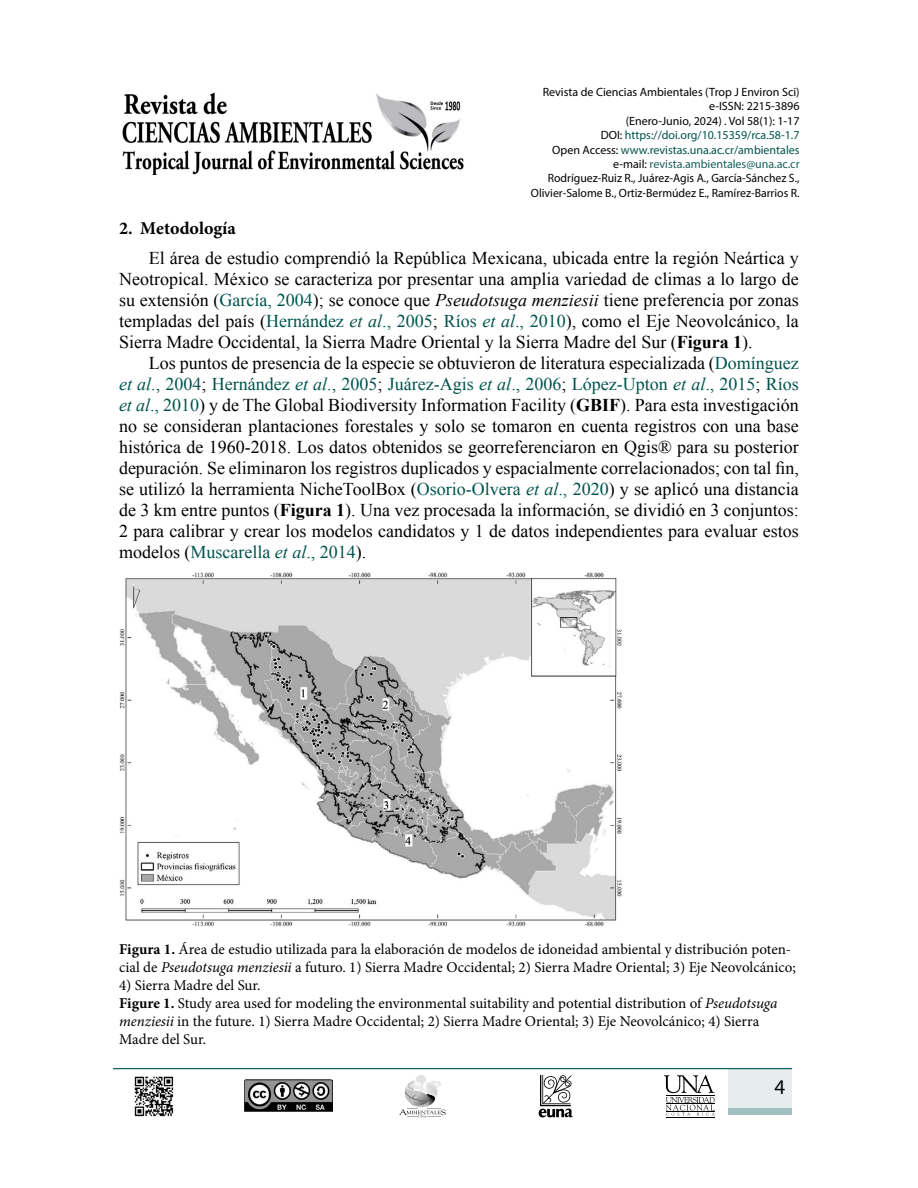
<style>
.page{position:relative;width:918px;height:1188px;background:#fff}
.page>*{position:absolute;margin:0;border:0;box-sizing:border-box;transform-origin:0 0}
.t1{font:21px "Myriad Pro";color:#000}
.t2{font:18px/21px "Times New Roman";color:#000;text-align:justify}
.t3{font:700 18px "Minion Pro";color:#000}
.t4{font:15px/18px "Minion Pro";color:#000}
.t5{font:12px/14.4px "Myriad Pro";color:#000;text-align:right}
.s1{color:#00534d}
.s2{color:#195f5a}
.s3{font-style:italic}
.s4{font-style:italic;color:#00534d}
.s5{font-weight:700}
</style>
<div class="page">
<svg style="left:539px;top:1075px;width:34px;height:42px"></svg>
<div style="left:416px;top:1075px;width:10px;height:9px;background:#e2e2e2;border-radius:50%"></div>
<svg style="left:399px;top:1081px;width:47px;height:36px"></svg>
<hr style="left:666px;top:1117px;width:48px;height:1px;background:#000">
<svg style="left:664px;top:1075px;width:51px;height:41px"></svg>
<hr style="left:113px;top:1068px;width:679px;height:1px;background:#00534d">
<div style="left:729px;top:1068px;width:63px;height:46px;background:#e6eeed"></div>
<div style="left:729px;top:1108px;width:63px;height:6px;background:#a1bfbd"></div>
<img style="left:244px;top:1080px;width:89px;height:31px">
<img style="left:134px;top:1076px;width:40px;height:41px">
<img style="left:122px;top:92px;width:342px;height:83px">
<img style="left:119px;top:572px;width:503px;height:355px">
<p class="t5" style="left:531px;top:85px;width:270px">Revista de Ciencias Ambientales (Trop J Environ Sci) e-ISSN: 2215-3896<br>(Enero-Junio, 2024) . Vol 58(1): 1-17<br>DOI: <span class="s1">https://doi.org/10.15359/rca.58-1.7<br></span>Open Access: <span class="s1">www.revistas.una.ac.cr/ambientales </span>e-mail: <span class="s2">revista.ambientales@una.ac.cr<br></span>Rodríguez-Ruiz R., Juárez-Agis A., García-Sánchez S., Olivier-Salome B., Ortiz-Bermúdez E., Ramírez-Barrios R.</p>
<p class="t3" style="left:119px;top:216px;width:118px">2. Metodología</p>
<p class="t2" style="left:119px;top:247px;width:681px;text-indent:30px">El área de estudio comprendió la República Mexicana, ubicada entre la región Neártica y Neotropical. México se caracteriza por presentar una amplia variedad de climas a lo largo de su extensión (<span class="s1">García, 2004</span>); se conoce que <span class="s3">Pseudotsuga menziesii</span> tiene preferencia por zonas templadas del país (<span class="s1">Hernández</span> <span class="s4">et al</span><span class="s1">., 2005</span>; <span class="s1">Ríos</span> <span class="s4">et al</span><span class="s1">., 2010</span>), como el Eje Neovolcánico, la Sierra Madre Occidental, la Sierra Madre Oriental y la Sierra Madre del Sur (<span class="s5">Figura 1</span>).</p>
<p class="t2" style="left:119px;top:352px;width:681px;text-indent:30px">Los puntos de presencia de la especie se obtuvieron de literatura especializada (<span class="s1">Domínguez </span><span class="s4">et al</span><span class="s1">., 2004</span>; <span class="s1">Hernández</span> <span class="s4">et al</span><span class="s1">., 2005</span>; <span class="s1">Juárez-Agis</span> <span class="s4">et al</span><span class="s1">., 2006</span>; <span class="s1">López-Upton</span> <span class="s4">et al</span><span class="s1">., 2015</span>; <span class="s1">Ríos </span><span class="s4">et al</span><span class="s1">., 2010</span>) y de The Global Biodiversity Information Facility (<span class="s5">GBIF</span>). Para esta investigación no se consideran plantaciones forestales y solo se tomaron en cuenta registros con una base histórica de 1960-2018. Los datos obtenidos se georreferenciaron en Qgis® para su posterior depuración. Se eliminaron los registros duplicados y espacialmente correlacionados; con tal fin, se utilizó la herramienta NicheToolBox (<span class="s1">Osorio-Olvera</span> <span class="s4">et al</span><span class="s1">., 2020</span>) y se aplicó una distancia de 3 km entre puntos (<span class="s5">Figura 1</span>). Una vez procesada la información, se dividió en 3 conjuntos:<br>2 para calibrar y crear los modelos candidatos y 1 de datos independientes para evaluar estos modelos (<span class="s1">Muscarella</span> <span class="s4">et al</span><span class="s1">., 2014</span>).</p>
<p class="t4" style="left:119px;top:941px;width:678px"><span class="s5">Figura 1.</span> Área de estudio utilizada para la elaboración de modelos de idoneidad ambiental y distribución poten&shy;cial de <span class="s3">Pseudotsuga menziesii</span> a futuro. 1) Sierra Madre Occidental; 2) Sierra Madre Oriental; 3) Eje Neovolcánico;</p>
<p class="t4" style="left:119px;top:977px;width:660px">4) Sierra Madre del Sur.<br><span class="s5">Figure 1.</span> Study area used for modeling the environmental suitability and potential distribution of <span class="s3">Pseudotsuga menziesii</span> in the future. 1) Sierra Madre Occidental; 2) Sierra Madre Oriental; 3) Eje Neovolcánico; 4) Sierra Madre del Sur.</p>
<p class="t1" style="left:774px;top:1074px;width:12px">4</p>
</div>
